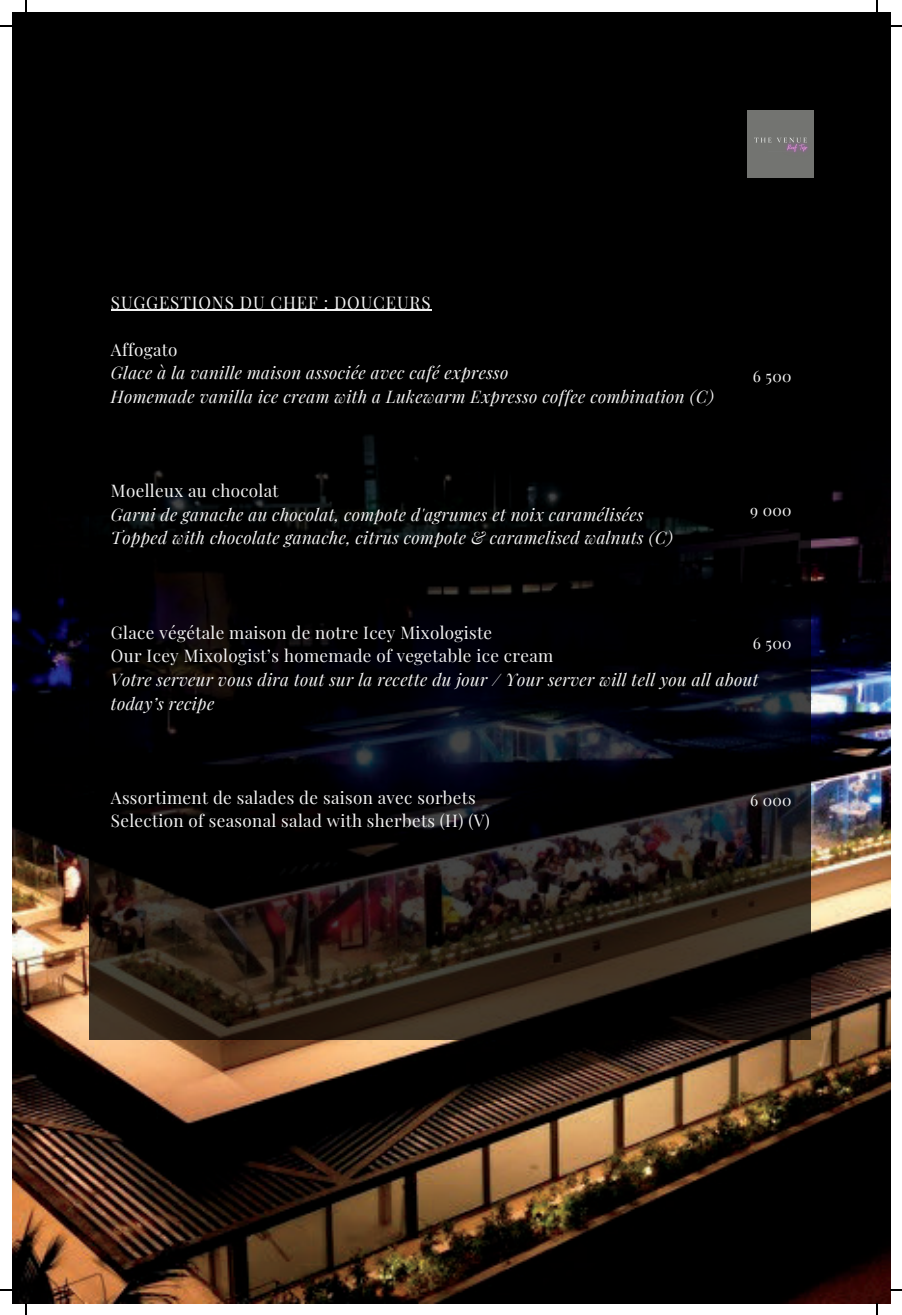
<style>
.page{position:relative;width:902px;height:1315px;background:#fff}
.page>*{position:absolute;margin:0;border:0;box-sizing:border-box;transform-origin:0 0}
.t1{font:italic 17.1px/23.5px "Playfair Display";letter-spacing:.02em;color:#f3f3f3}
.t2{font:17.1px/23.5px "Playfair Display";letter-spacing:.02em;color:#f3f3f3}
.t3{font:17.1px "Playfair Display";letter-spacing:.05em;color:#f3f3f3}
.t4{font:15.75px "Playfair Display";letter-spacing:.02em;color:#f3f3f3}
</style>
<div class="page">
<img style="left:12px;top:12px;width:878px;height:1291px">
<svg style="left:89px;top:276px;width:722px;height:763px;background:#0a0808"></svg>
<hr style="left:111px;top:310px;width:320px;height:1px;background:#f3f3f3">
<img style="left:747px;top:111px;width:66px;height:66px">
<svg style="left:26px;top:0;width:1px;height:12px"></svg>
<svg style="left:0;top:26px;width:12px;height:1px"></svg>
<svg style="left:876px;top:0;width:2px;height:12px"></svg>
<svg style="left:890px;top:26px;width:12px;height:1px"></svg>
<svg style="left:0;top:1289px;width:12px;height:1px"></svg>
<svg style="left:876px;top:1303px;width:2px;height:11px"></svg>
<svg style="left:890px;top:1289px;width:12px;height:1px"></svg>
<p class="t3" style="left:111px;top:290px;width:321px">SUGGESTIONS DU CHEF : DOUCEURS</p>
<p class="t2" style="left:111px;top:337px;width:68px">Affogato</p>
<p class="t1" style="left:111px;top:360px;width:604px">Glace à la vanille maison associée avec café expresso<br>Homemade vanilla ice cream with a Lukewarm Expresso coffee combination (C)</p>
<p class="t2" style="left:111px;top:478px;width:169px">Moelleux au chocolat</p>
<p class="t1" style="left:111px;top:502px;width:563px">Garni de ganache au chocolat, compote d'agrumes et noix caramélisées<br>Topped with chocolate ganache, citrus compote &amp; caramelised walnuts (C)</p>
<p class="t4" style="left:753px;top:365px;width:40px">6 500</p>
<p class="t4" style="left:750px;top:498px;width:43px">9 000</p>
<p class="t2" style="left:111px;top:620px;width:444px">Glace végétale maison de notre Icey Mixologiste<br>Our Icey Mixologist’s homemade of vegetable ice cream</p>
<p class="t1" style="left:111px;top:667px;width:649px">Votre serveur vous dira tout sur la recette du jour / Your server will tell you all about today’s recipe</p>
<p class="t4" style="left:753px;top:631px;width:40px">6 500</p>
<p class="t2" style="left:111px;top:785px;width:380px">Assortiment de salades de saison avec sorbets<br>Selection of seasonal salad with sherbets (H) (V)</p>
<p class="t4" style="left:750px;top:788px;width:43px">6 000</p>
</div>
